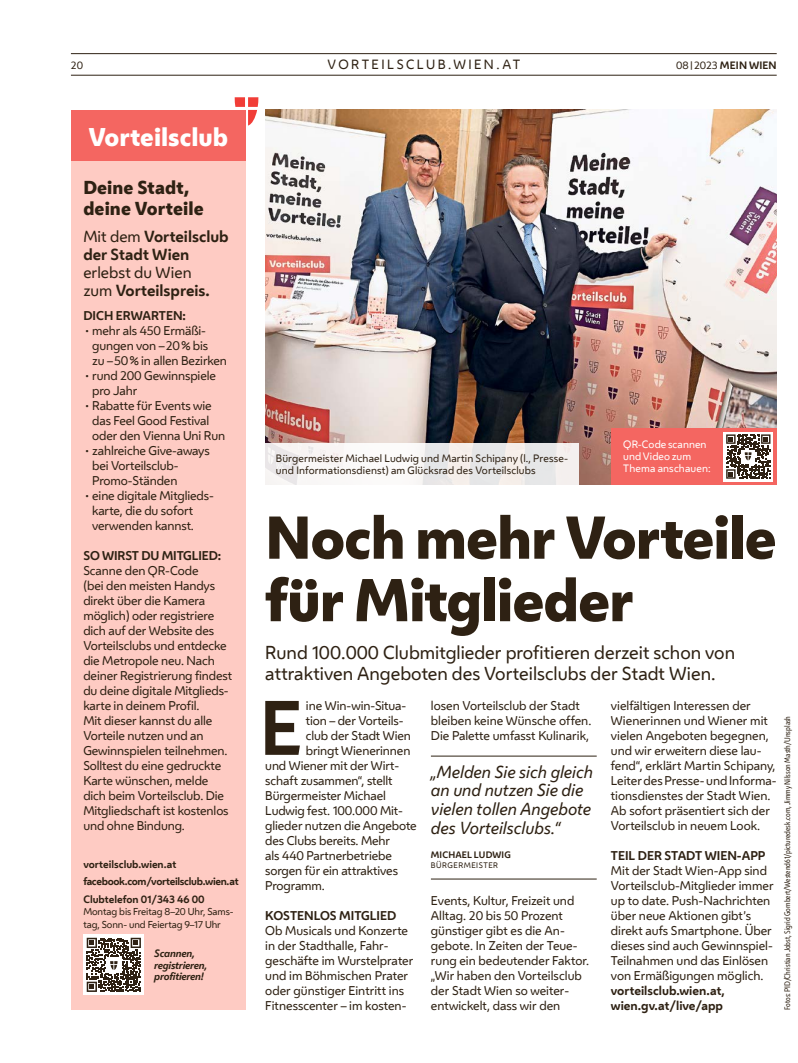
<style>
.page{position:relative;width:798px;height:1063px;background:#fff}
.page>*{position:absolute;margin:0;border:0;box-sizing:border-box;transform-origin:0 0}
.FT_FT_Initial4{font:700 71.88px "Wiener Melange";color:#2e2113}
.HL_Header_45pt{font:800 56.25px/62.5px "Wiener Melange";letter-spacing:-.02em;color:#2e2113}
.t1{font:800 24px "Wiener Melange";color:#fff}
.HL_VS_14pt{font:17.5px/21px "Wiener Melange";color:#2e2113}
.HL_Header_14pt{font:800 17.5px/21px "Wiener Melange";letter-spacing:.005em;color:#2e2113}
.Zitat_Zitat{font:italic 16.25px/18.8px "Wiener Melange";color:#2e2113}
.HL_VS_12pt{font:700 15px/18px "Wiener Melange";color:#2e2113}
.t2{font:12.5px "Wiener Melange";color:#2e2113}
.FT_FT{font:11.88px/15px "Wiener Melange";color:#2e2113}
.FT_FT_Initial4-2{font:11.88px "Wiener Melange";letter-spacing:-.01em;color:#2e2113}
.FT_Zwischentitel{font:700 11.88px "Wiener Melange";color:#2e2113}
.FT_FT_Info_bold{font:700 11.88px/15px "Wiener Melange";color:#2e2113}
.t3{font:10px/12px "Wiener Melange";letter-spacing:.015em;color:#2e2113}
.FT_FT-2{font:700 10px "Wiener Melange";letter-spacing:-.005em;color:#2e2113}
.FT_Bildunterschrift{font:10px/12px "Wiener Melange";letter-spacing:.005em;color:#fff}
.t4{font:italic 700 10px/11.2px "Wiener Melange";letter-spacing:-.02em;color:#2e2113}
.FT_FT-3{font:700 10px "Wiener Melange";letter-spacing:-.03em;color:#2e2113}
.FT_FT-4{font:9.38px/12.5px "Wiener Melange";letter-spacing:-.01em;color:#2e2113}
.Zitat_Person{font:700 8.75px "Wiener Melange";letter-spacing:.015em;color:#2e2113}
.t5{font:7.5px "Wiener Melange Cd";color:#2e2113}
.Zitat_Funktion{font:7.5px "Wiener Melange";letter-spacing:.07em;color:#2e2113}
.s1{font-weight:400}
.s2{font-weight:400;font-size:7.5px}
</style>
<div class="page">
<hr style="left:71px;top:75px;width:705px;height:1px;background:#2e2113">
<hr style="left:71px;top:53px;width:705px;height:1px;background:#2e2113">
<img style="left:265px;top:110px;width:511px;height:375px">
<div style="left:71px;top:110px;width:174px;height:54px;background:#f46661"></div>
<svg style="left:234px;top:97px;width:24px;height:29px"></svg>
<div style="left:71px;top:162px;width:174px;height:848px;background:#fecbc3"></div>
<div style="left:84px;top:935px;width:60px;height:60px;background:#fff"></div>
<svg style="left:87px;top:938px;width:54px;height:54px"></svg>
<div style="left:610px;top:428px;width:166px;height:57px;background:#f46661"></div>
<div style="left:723px;top:432px;width:49px;height:49px;background:#fff"></div>
<svg style="left:726px;top:434px;width:44px;height:45px"></svg>
<div style="left:265px;top:444px;width:313px;height:41px;background:linear-gradient(to bottom,#f2f0ef,#f2f0ef)"></div>
<hr style="left:431px;top:756px;width:165px;height:1px;background:#2e2113">
<hr style="left:431px;top:879px;width:165px;height:1px;background:#2e2113">
<p class="t3" style="left:71px;top:59px;width:14px">20</p>
<p class="t2" style="left:327px;top:55px;width:22px">Vorteilsclub</p>
<p class="t2" style="left:448px;top:55px;width:16px">.wien</p>
<p class="t2" style="left:496px;top:55px;width:16px">.at</p>
<p class="FT_FT-2" style="left:675px;top:57px;width:102px"><span class="s1">08</span><span class="s2">|</span><span class="s1">2023</span> MEIN WIEN</p>
<p class="t1" style="left:88px;top:120px;width:141px">Vorteilsclub</p>
<h1 class="HL_Header_14pt" style="left:83px;top:177px;width:122px">Deine Stadt, deine Vorteile</h1>
<p class="HL_VS_12pt" style="left:83px;top:226px;width:147px"><span class="s1">Mit dem</span> Vorteilsclub der Stadt Wien <span class="s1">erlebst du Wien<br>zum</span> Vorteilspreis.</p>
<p class="FT_Zwischentitel" style="left:83px;top:305px;width:104px">DICH ERWARTEN:</p>
<p class="FT_FT" style="left:92px;top:322px;width:136px;text-indent:-9px">•mehr als 450 Ermäßi-- gungen von –20% bis<br>zu –50% in allen Bezirken</p>
<p class="FT_FT" style="left:92px;top:367px;width:125px;text-indent:-9px">•rund 200 Gewinnspiele pro Jahr</p>
<p class="FT_FT" style="left:92px;top:397px;width:134px;text-indent:-9px">•Rabatte für Events wie das Feel Good Festival oder den Vienna Uni Run</p>
<p class="FT_FT" style="left:92px;top:442px;width:119px;text-indent:-9px">•zahlreiche Give-aways bei Vorteilsclub-<br>Promo-Ständen</p>
<p class="FT_FT" style="left:92px;top:487px;width:123px;text-indent:-9px">•eine digitale Mitglieds&shy;karte, die du sofort verwenden kannst.</p>
<p class="FT_Zwischentitel" style="left:83px;top:545px;width:139px">SO WIRST DU MITGLIED:</p>
<p class="FT_FT" style="left:83px;top:562px;width:150px">Scanne den QR-Code<br>(bei den meisten Handys direkt über die Kamera möglich) oder registriere dich auf der Website des<br>Vorteilsclubs und entdecke die Metropole neu. Nach deiner Registrierung findest du deine digitale Mitglieds&shy;karte in deinem Profil.<br>Mit dieser kannst du alle<br>Vorteile nutzen und an<br>Gewinnspielen teilnehmen.<br>Solltest du eine gedruckte<br>Karte wünschen, melde dich beim Vorteilsclub. Die<br>Mitgliedschaft ist kostenlos und ohne Bindung.</p>
<p class="FT_FT-2" style="left:83px;top:856px;width:94px">vorteilsclub.wien.at</p>
<p class="FT_FT-3" style="left:83px;top:873px;width:157px">facebook.com/vorteilsclub.wien.at</p>
<p class="FT_FT-2" style="left:83px;top:891px;width:123px">Clubtelefon 01/343 46 00</p>
<p class="FT_FT-4" style="left:83px;top:905px;width:152px">Montag bis Freitag 8–20 Uhr, Sams&shy;tag, Sonn- und Feiertag 9–17 Uhr</p>
<p class="t4" style="left:154px;top:948px;width:55px">Scannen, registrieren, profitieren!</p>
<p class="t3" style="left:276px;top:452px;width:293px">Bürgermeister Michael Ludwig und Martin Schipany (l., Presse&shy;und Informationsdienst) am Glücksrad des Vorteilsclubs</p>
<p class="FT_Bildunterschrift" style="left:623px;top:438px;width:89px">QR-Code scannen und Video zum<br>Thema anschauen:</p>
<h1 class="HL_Header_45pt" style="left:265px;top:507px;width:512px">Noch mehr Vorteile für Mitglieder</h1>
<p class="HL_VS_14pt" style="left:265px;top:641px;width:471px">Rund 100.000 Clubmitglieder profitieren derzeit schon von attraktiven Angeboten des Vorteilsclubs der Stadt Wien.</p>
<p class="FT_FT" style="left:610px;top:697px;width:167px">vielfältigen Interessen der<br>Wienerinnen und Wiener mit vielen Angeboten begegnen, und wir erweitern diese lau&shy;fend“, erklärt Martin Schipany,<br>Leiter des Presse- und Informa&shy;tionsdienstes der Stadt Wien.<br>Ab sofort präsentiert sich der<br>Vorteilsclub in neuem Look.</p>
<p class="FT_Zwischentitel" style="left:610px;top:845px;width:156px">TEIL DER STADT WIEN-APP</p>
<p class="FT_FT" style="left:610px;top:862px;width:164px">Mit der Stadt Wien-App sind<br>Vorteilsclub-Mitglieder immer up to date. Push-Nachrichten über neue Aktionen gibt’s direkt aufs Smartphone. Über dieses sind auch Gewinnspiel-<br>Teilnahmen und das Einlösen von Ermäßigungen möglich.</p>
<p class="FT_FT_Info_bold" style="left:610px;top:982px;width:115px">vorteilsclub.wien.at, wien.gv.at/live/app</p>
<p class="FT_FT" style="left:431px;top:697px;width:162px">losen Vorteilsclub der Stadt bleiben keine Wünsche offen.<br>Die Palette umfasst Kulinarik,</p>
<p class="FT_FT_Initial4" style="left:260px;top:668px;width:44px">E</p>
<p class="FT_FT_Initial4-2" style="left:306px;top:696px;width:102px">ine Win-win-Situa-</p>
<p class="FT_FT_Initial4-2" style="left:306px;top:711px;width:99px">tion – der Vorteils-</p>
<p class="FT_FT_Initial4-2" style="left:306px;top:726px;width:107px">club der Stadt Wien</p>
<p class="FT_FT_Initial4-2" style="left:306px;top:741px;width:106px">bringt Wienerinnen</p>
<p class="FT_FT_Initial4-2" style="left:265px;top:756px;width:135px">und Wiener mit der Wirt-</p>
<p class="FT_FT_Initial4-2" style="left:265px;top:771px;width:129px">schaft zusammen“, stellt</p>
<p class="FT_FT_Initial4-2" style="left:265px;top:786px;width:122px">Bürgermeister Michael</p>
<p class="FT_FT_Initial4-2" style="left:265px;top:801px;width:139px">Ludwig fest. 100.000 Mit-</p>
<p class="FT_FT_Initial4-2" style="left:265px;top:816px;width:153px">glieder nutzen die Angebote</p>
<p class="FT_FT_Initial4-2" style="left:265px;top:831px;width:126px">des Clubs bereits. Mehr</p>
<p class="FT_FT_Initial4-2" style="left:265px;top:846px;width:128px">als 440 Partnerbetriebe</p>
<p class="FT_FT_Initial4-2" style="left:265px;top:861px;width:134px">sorgen für ein attraktives</p>
<p class="FT_FT_Initial4-2" style="left:265px;top:876px;width:61px">Programm.</p>
<p class="FT_Zwischentitel" style="left:265px;top:905px;width:132px">KOSTENLOS MITGLIED</p>
<p class="FT_FT" style="left:265px;top:922px;width:149px">Ob Musicals und Konzerte in der Stadthalle, Fahr&shy;geschäfte im Wurstelprater und im Böhmischen Prater oder günstiger Eintritt ins<br>Fitnesscenter – im kosten-</p>
<p class="t5" style="left:782px;top:1010px;width:295px;rotate:-90deg">Fotos: PID/Christian Jobst, Sigrid Gombert/Westend61/picturedesk.com, Jimmy Nilsson Masth/Unsplash</p>
<p class="Zitat_Zitat" style="left:431px;top:762px;width:164px">„Melden Sie sich gleich an und nutzen Sie die vielen tollen Angebote des Vorteilsclubs.“</p>
<p class="Zitat_Person" style="left:431px;top:848px;width:81px">MICHAEL LUDWIG</p>
<p class="Zitat_Funktion" style="left:431px;top:860px;width:69px">BÜRGERMEISTER</p>
<p class="FT_FT" style="left:431px;top:892px;width:160px">Events, Kultur, Freizeit und<br>Alltag. 20 bis 50 Prozent günstiger gibt es die An&shy;gebote. In Zeiten der Teue&shy;rung ein bedeutender Faktor.</p>
<p class="FT_FT" style="left:431px;top:967px;width:152px">„Wir haben den Vorteilsclub der Stadt Wien so weiter&shy;entwickelt, dass wir den</p>
</div>
